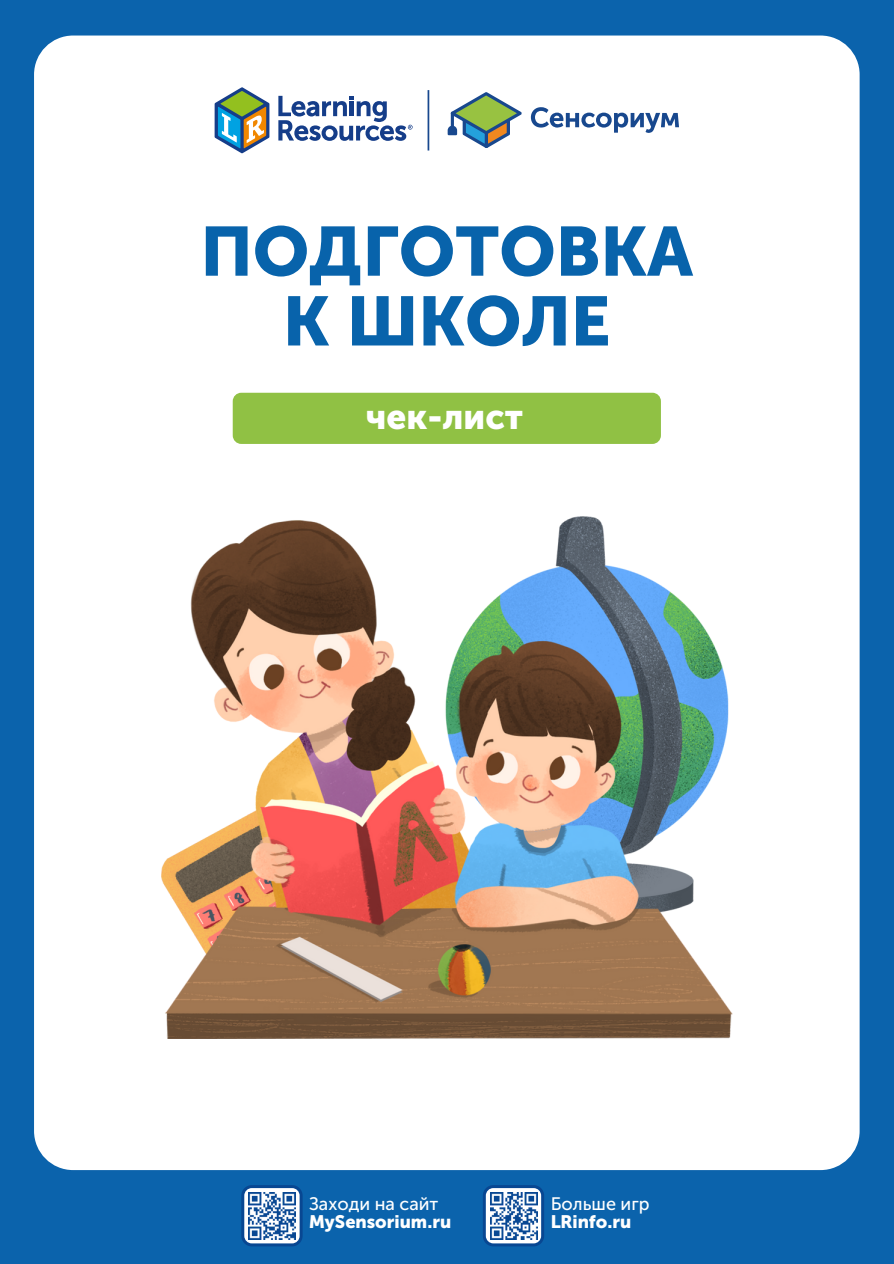
<style>
.page{position:relative;width:894px;height:1264px;background:#fff}
.page>*{position:absolute;margin:0;border:0;box-sizing:border-box;transform-origin:0 0}
.t1{font:69px/69.8px "Museo Sans Cyrl 900";color:#0863ab;text-align:center}
.t2{font:35.25px "Museo Sans Cyrl 900";color:#fff}
.t3{font:18px "Museo Sans Cyrl 900";color:#fff}
.t4{font:18px "Museo Sans Cyrl 500";color:#fff}
</style>
<div class="page">
<div style="left:0;top:0;width:893px;height:1263px;background:#0b63ac"></div>
<div style="left:34px;top:36px;width:825px;height:1134px;background:#fff;border-radius:39px"></div>
<div style="left:233px;top:393px;width:427px;height:51px;background:#90c144;border-radius:9px"></div>
<svg style="left:483px;top:1185px;width:61px;height:61px;background:#80a1c8"></svg>
<svg style="left:241px;top:1185px;width:61px;height:61px"></svg>
<img style="left:490px;top:1192px;width:47px;height:47px">
<img style="left:248px;top:1192px;width:48px;height:47px">
<svg style="left:214px;top:87px;width:55px;height:66px"></svg>
<svg style="left:278px;top:96px;width:134px;height:45px"></svg>
<hr style="left:427px;top:90px;width:2px;height:60px;background:#18488e">
<svg style="left:447px;top:92px;width:74px;height:56px"></svg>
<svg style="left:530px;top:107px;width:148px;height:26px"></svg>
<img style="left:161px;top:516px;width:571px;height:522px">
<h2 class="t1" style="left:200px;top:217px;width:493px">ПОДГОТОВКА<br>К ШКОЛЕ</h2>
<p class="t2" style="left:366px;top:396px;width:158px">чек-лист</p>
<p class="t4" style="left:309px;top:1192px;width:131px">Заходи на сайт</p>
<h3 class="t4" style="left:550px;top:1192px;width:100px">Больше игр</h3>
<p class="t3" style="left:309px;top:1210px;width:144px">MySensorium.ru</p>
<p class="t3" style="left:550px;top:1210px;width:82px">LRinfo.ru</p>
</div>
